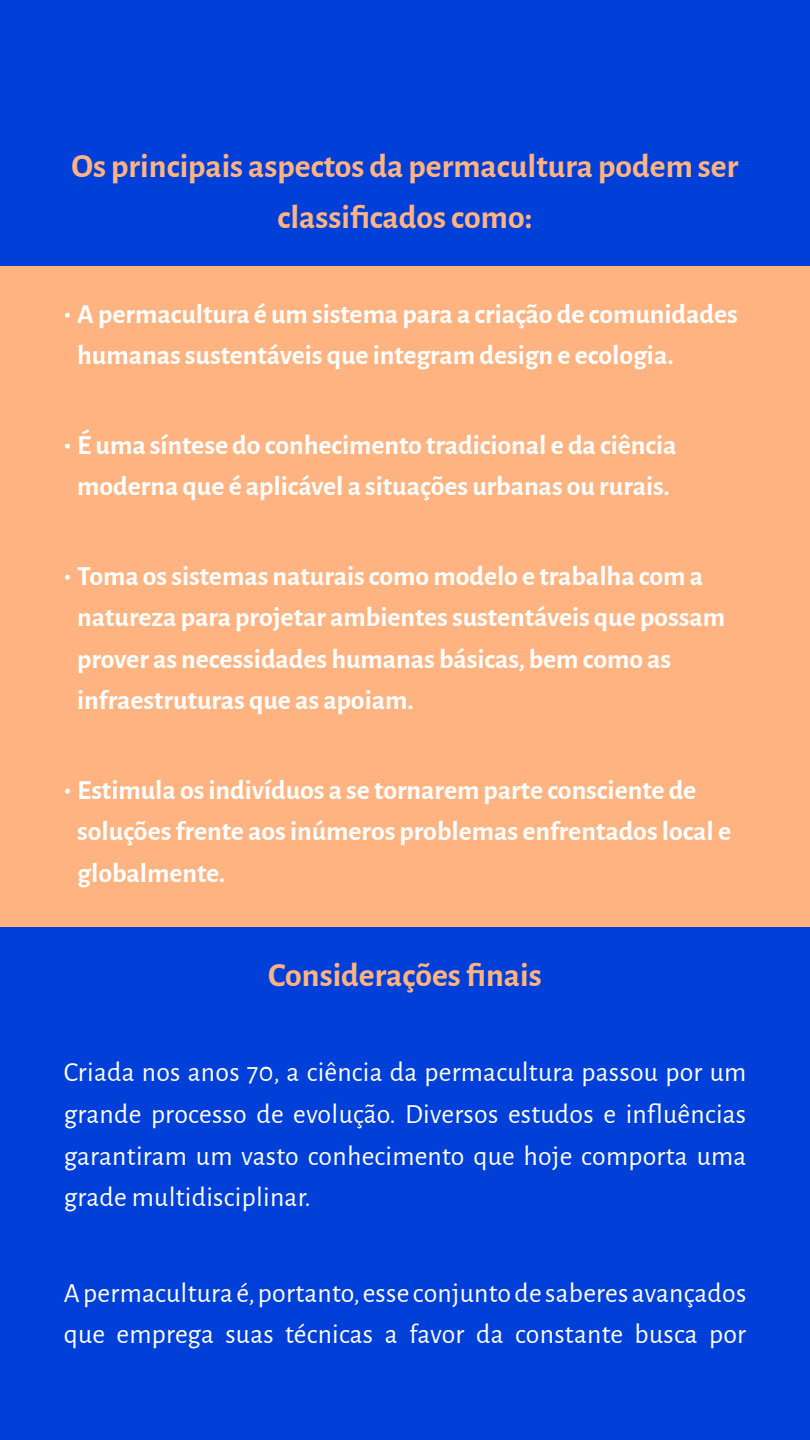
<style>
.page{position:relative;width:810px;height:1440px;background:#fff}
.page>*{position:absolute;margin:0;border:0;box-sizing:border-box;transform-origin:0 0}
.t1{font:700 33.75px/50.6px "Alegreya Sans";color:#ffb380;text-align:center}
.t2{font:700 27.75px/41.6px "Alegreya Sans";color:#fff}
.t3{font:27.75px/41.6px "Alegreya Sans";letter-spacing:.01em;color:#fff;text-align:justify}
</style>
<div class="page">
<div style="left:0;top:0;width:810px;height:1439px;background:#0040d9"></div>
<div style="left:0;top:266px;width:810px;height:661px;background:#ffb380"></div>
<p class="t1" style="left:72px;top:139px;width:668px">Os principais aspectos da permacultura podem ser classificados como:</p>
<p class="t2" style="left:77px;top:291px;width:662px;text-indent:-13px">• A permacultura é um sistema para a criação de comunidades humanas sustentáveis que integram design e ecologia.</p>
<p class="t2" style="left:64px;top:422px;width:614px;text-align:center">• É uma síntese do conhecimento tradicional e da ciência moderna que é aplicável a situações urbanas ou rurais.</p>
<p class="t2" style="left:77px;top:553px;width:649px;text-indent:-13px">• Toma os sistemas naturais como modelo e trabalha com a natureza para projetar ambientes sustentáveis que possam prover as necessidades humanas básicas, bem como as infraestruturas que as apoiam.</p>
<p class="t2" style="left:77px;top:767px;width:655px;text-indent:-13px">• Estimula os indivíduos a se tornarem parte consciente de soluções frente aos inúmeros problemas enfrentados local e globalmente.</p>
<p class="t1" style="left:268px;top:948px;width:275px">Considerações finais</p>
<p class="t3" style="left:64px;top:1050px;width:684px">Criada nos anos 70, a ciência da permacultura passou por um grande processo de evolução. Diversos estudos e influências garantiram um vasto conhecimento que hoje comporta uma grade multidisciplinar.</p>
<p class="t3" style="left:64px;top:1271px;width:684px">A permacultura é, portanto, esse conjunto de saberes avançados que emprega suas técnicas a favor da constante busca por</p>
</div>
